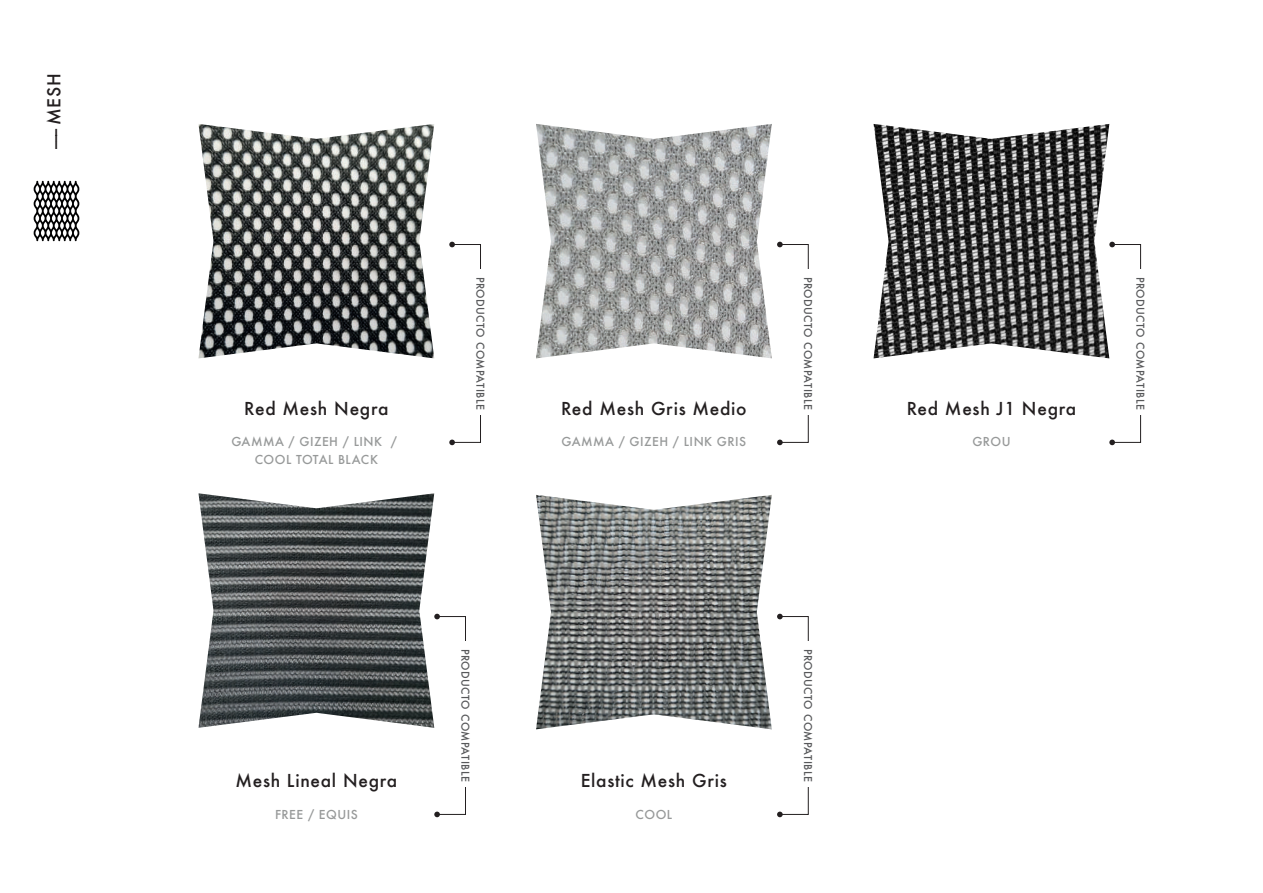
<style>
.page{position:relative;width:1263px;height:893px;background:#fff}
.page>*{position:absolute;margin:0;border:0;box-sizing:border-box;transform-origin:0 0}
.t1{font:500 17.4px "Futura";letter-spacing:.04em;color:#231f20}
.t2{font:500 12px/17.7px "Futura";letter-spacing:.04em;color:#979999;text-align:center}
.t3{font:500 10.5px "Futura";letter-spacing:.04em;color:#57585a}
</style>
<div class="page">
<svg style="left:34px;top:181px;width:45px;height:60px"></svg>
<img style="left:198px;top:124px;width:236px;height:234px">
<img style="left:198px;top:493px;width:236px;height:235px">
<img style="left:536px;top:124px;width:236px;height:234px">
<img style="left:536px;top:495px;width:236px;height:234px">
<img style="left:873px;top:124px;width:236px;height:234px">
<svg style="left:777px;top:242px;width:6px;height:5px"></svg>
<svg style="left:777px;top:440px;width:6px;height:5px"></svg>
<div style="left:452px;top:244px;width:29px;height:199px;border:1px solid #231f20"></div>
<svg style="left:449px;top:242px;width:6px;height:5px"></svg>
<svg style="left:449px;top:440px;width:6px;height:5px"></svg>
<div style="left:468px;top:270px;width:27px;height:145px;background:#fff"></div>
<svg style="left:777px;top:614px;width:6px;height:5px"></svg>
<svg style="left:777px;top:812px;width:6px;height:5px"></svg>
<div style="left:437px;top:616px;width:29px;height:199px;border:1px solid #231f20"></div>
<svg style="left:434px;top:614px;width:6px;height:5px"></svg>
<svg style="left:434px;top:812px;width:6px;height:5px"></svg>
<div style="left:453px;top:642px;width:27px;height:145px;background:#fff"></div>
<div style="left:1112px;top:244px;width:29px;height:199px;border:1px solid #231f20"></div>
<svg style="left:1109px;top:242px;width:6px;height:5px"></svg>
<svg style="left:1109px;top:440px;width:6px;height:5px"></svg>
<div style="left:1128px;top:270px;width:27px;height:145px;background:#fff"></div>
<h1 class="t1" style="left:42px;top:151px;width:79px;rotate:-90deg">––– MESH</h1>
<p class="t3" style="left:487px;top:277px;width:135px;rotate:90deg">PRODUCTO COMPATIBLE</p>
<p class="t3" style="left:815px;top:277px;width:135px;rotate:90deg">PRODUCTO COMPATIBLE</p>
<h1 class="t1" style="left:244px;top:396px;width:146px">Red Mesh Negra</h1>
<h1 class="t1" style="left:561px;top:396px;width:187px">Red Mesh Gris Medio</h1>
<h1 class="t1" style="left:907px;top:396px;width:171px">Red Mesh J1 Negra</h1>
<p class="t2" style="left:231px;top:433px;width:167px">GAMMA / GIZEH / LINK /<br>COOL TOTAL BLACK</p>
<p class="t2" style="left:562px;top:433px;width:186px">GAMMA / GIZEH / LINK GRIS</p>
<p class="t2" style="left:972px;top:433px;width:40px">GROU</p>
<p class="t3" style="left:1147px;top:277px;width:135px;rotate:90deg">PRODUCTO COMPATIBLE</p>
<p class="t3" style="left:472px;top:649px;width:135px;rotate:90deg">PRODUCTO COMPATIBLE</p>
<p class="t3" style="left:815px;top:649px;width:135px;rotate:90deg">PRODUCTO COMPATIBLE</p>
<h1 class="t1" style="left:235px;top:768px;width:164px">Mesh Lineal Negra</h1>
<h1 class="t1" style="left:581px;top:768px;width:148px">Elastic Mesh Gris</h1>
<p class="t2" style="left:275px;top:805px;width:84px">FREE / EQUIS</p>
<p class="t2" style="left:636px;top:805px;width:38px">COOL</p>
</div>
